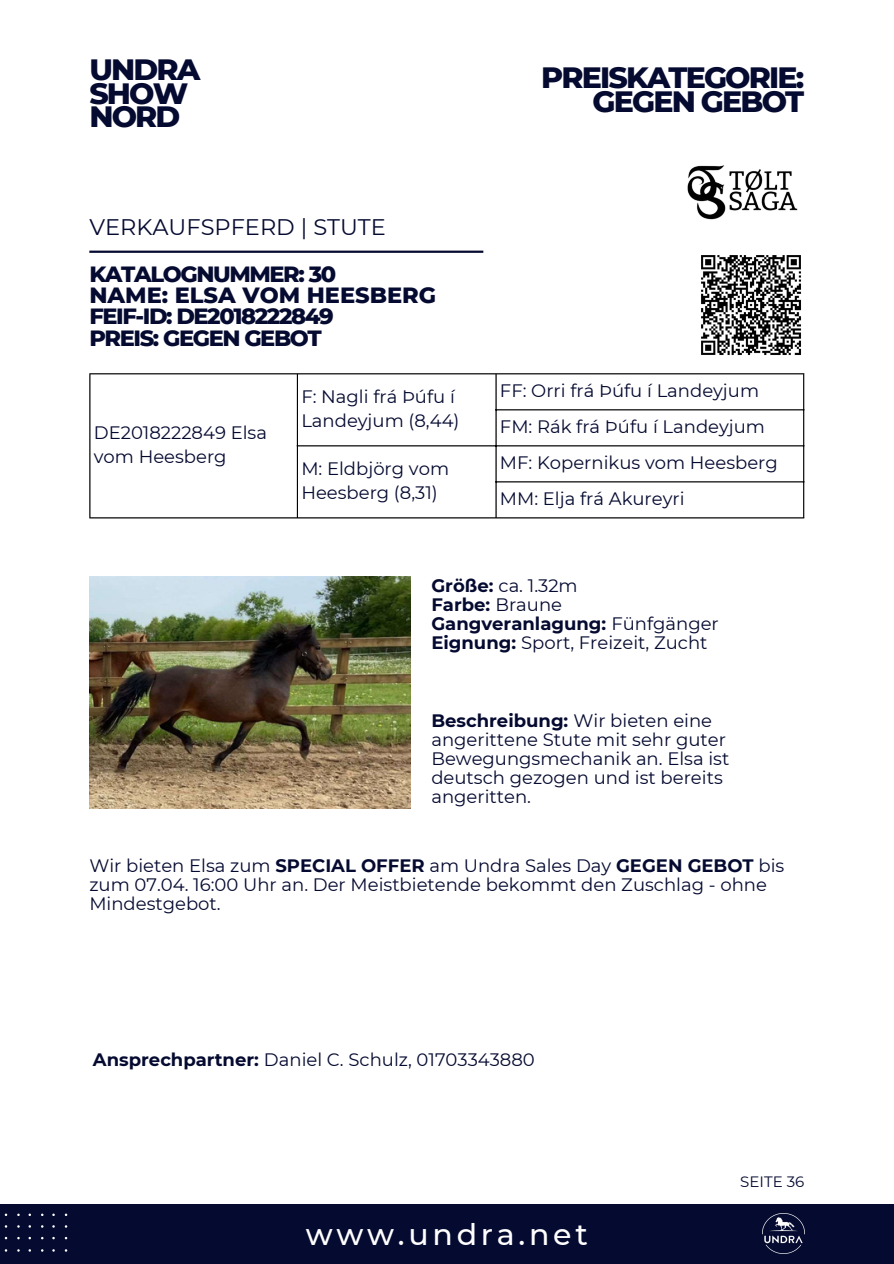
<style>
.page{position:relative;width:894px;height:1264px;background:#fff}
.page>*{position:absolute;margin:0;border:0;box-sizing:border-box;transform-origin:0 0}
.t1{font:800 30px/23.7px "Montserrat";letter-spacing:-.06em;color:#050a30}
.t2{font:500 30px "Montserrat";letter-spacing:.125em;color:#fff}
.t3{font:800 22.5px/21.3px "Montserrat";letter-spacing:-.06em;color:#050a30}
.t4{font:22.5px "Montserrat";color:#050a30}
.t5{font:18px/19.2px "Montserrat";color:#050a30}
.t6{font:15px "Montserrat";color:#050a30}
.s1{font-weight:700}
</style>
<div class="page">
<div style="left:0;top:1204px;width:893px;height:59px;background:#050a30"></div>
<img style="left:762px;top:1213px;width:42px;height:40px">
<svg style="left:4px;top:1213px;width:63px;height:38px"></svg>
<hr style="left:89px;top:250px;width:394px;height:3px;background:#050a30">
<hr style="left:89px;top:374px;width:1px;height:143px;background:#000">
<hr style="left:297px;top:374px;width:1px;height:143px;background:#000">
<hr style="left:495px;top:374px;width:1px;height:143px;background:#000">
<hr style="left:802px;top:374px;width:2px;height:143px;background:#000">
<hr style="left:89px;top:373px;width:715px;height:1px;background:#000">
<hr style="left:495px;top:409px;width:309px;height:1px;background:#000">
<hr style="left:297px;top:445px;width:507px;height:1px;background:#000">
<hr style="left:495px;top:481px;width:309px;height:1px;background:#000">
<hr style="left:89px;top:517px;width:715px;height:1px;background:#000">
<img style="left:89px;top:576px;width:321px;height:232px">
<img style="left:687px;top:165px;width:111px;height:55px">
<img style="left:701px;top:255px;width:100px;height:100px">
<p class="t1" style="left:89px;top:57px;width:112px">UNDRA<br>SHOW<br>NORD</p>
<h5 class="t4" style="left:89px;top:213px;width:298px">VERKAUFSPFERD | STUTE</h5>
<h5 class="t3" style="left:89px;top:263px;width:348px">KATALOGNUMMER: 30<br>NAME: ELSA VOM HEESBERG<br>FEIF-ID: DE2018222849<br>PREIS: GEGEN GEBOT</h5>
<p class="t1" style="left:541px;top:66px;width:264px">PREISKATEGORIE:</p>
<p class="t1" style="left:592px;top:89px;width:213px">GEGEN GEBOT</p>
<h1 class="t5" style="left:94px;top:420px;width:175px;line-height:24.8px">DE2018222849 Elsa vom Heesberg</h1>
<p class="t5" style="left:301px;top:384px;width:160px;line-height:24.8px">F: Nagli frá Þúfu í<br>Landeyjum (8,44)</p>
<h4 class="t5" style="left:500px;top:381px;width:260px">FF: Orri frá Þúfu í Landeyjum</h4>
<h3 class="t5" style="left:500px;top:417px;width:266px">FM: Rák frá Þúfu í Landeyjum</h3>
<p class="t5" style="left:301px;top:456px;width:149px;line-height:24.8px">M: Eldbjörg vom<br>Heesberg (8,31)</p>
<p class="t5" style="left:500px;top:453px;width:279px">MF: Kopernikus vom Heesberg</p>
<p class="t5" style="left:500px;top:489px;width:186px">MM: Elja frá Akureyri</p>
<p class="t5" style="left:431px;top:575px;width:289px"><span class="s1">Größe:</span> ca. 1.32m<br><span class="s1">Farbe:</span> Braune<br><span class="s1">Gangveranlagung:</span> Fünfgänger<br><span class="s1">Eignung:</span> Sport, Freizeit, Zucht</p>
<h5 class="t5" style="left:431px;top:710px;width:299px"><span class="s1">Beschreibung:</span> Wir bieten eine angerittene Stute mit sehr guter<br>Bewegungsmechanik an. Elsa ist deutsch gezogen und ist bereits angeritten.</h5>
<p class="t5" style="left:89px;top:855px;width:696px">Wir bieten Elsa zum <span class="s1">SPECIAL OFFER</span> am Undra Sales Day <span class="s1">GEGEN GEBOT</span> bis zum 07.04. 16:00 Uhr an. Der Meistbietende bekommt den Zuschlag - ohne<br>Mindestgebot.</p>
<h5 class="t5" style="left:93px;top:1049px;width:443px"><span class="s1">Ansprechpartner:</span> Daniel C. Schulz, 01703343880</h5>
<p class="t2" style="left:306px;top:1215px;width:283px">www.undra.net</p>
<p class="t6" style="left:740px;top:1172px;width:65px">SEITE 36</p>
</div>
